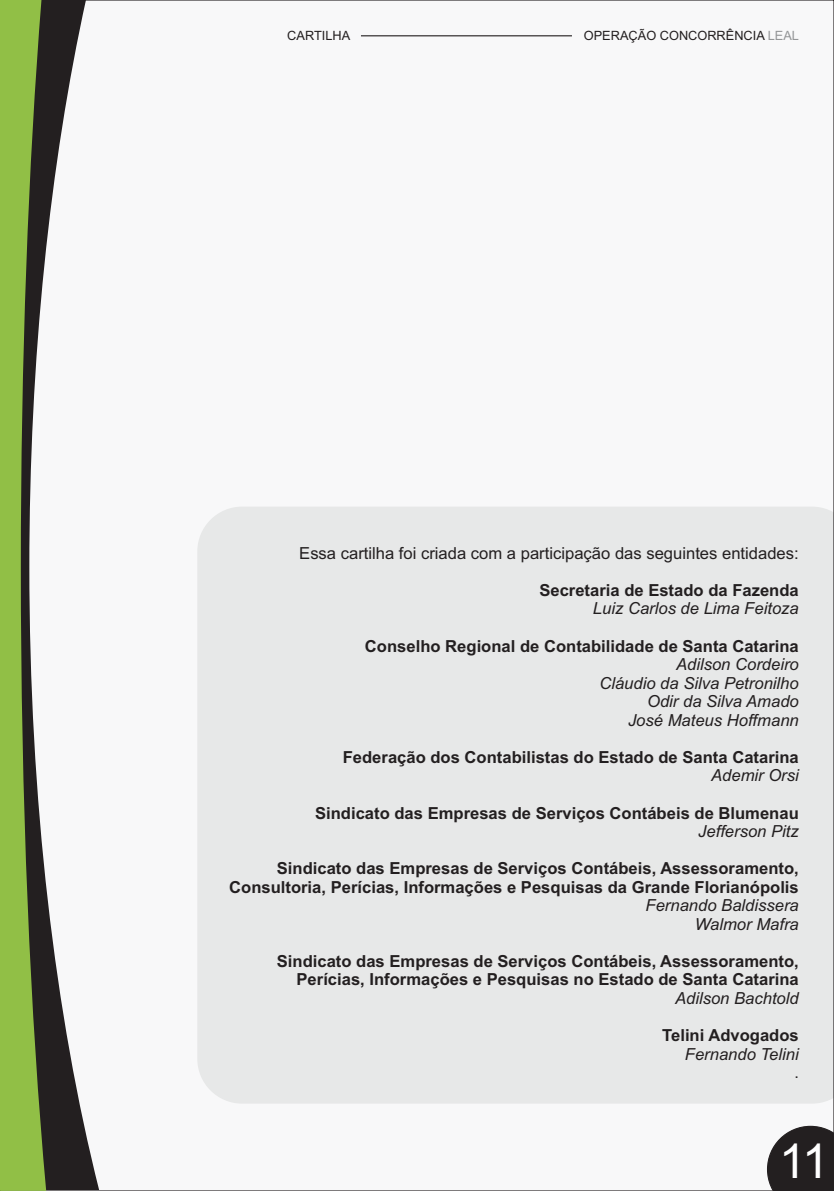
<style>
.page{position:relative;width:834px;height:1191px;background:#fff}
.page>*{position:absolute;margin:0;border:0;box-sizing:border-box;transform-origin:0 0}
.t1{font:48px "Arial";color:#fff}
.t2{font:700 16.6px/18.6px "Arial";color:#231f20;text-align:right}
.t3{font:italic 16.6px/18.6px "Arial";color:#231f20;text-align:right}
.t4{font:16.6px "Arial";color:#231f20}
.t5{font:16px "Arial";color:#231f20}
.t6{font:12.8px "Arial";color:#231f20}
.s1{color:#949698}
</style>
<div class="page">
<div style="left:0;top:0;width:833px;height:1191px;background:#f8f8f9"></div>
<svg style="left:767px;top:1125px;width:64px;height:64px;background:#3e3a3b"></svg>
<div style="left:197px;top:507px;width:634px;height:596px;background:#e7e8e8"></div>
<hr style="left:361px;top:35px;width:211px;height:1px;background:#231f20">
<svg style="left:46px;top:0;width:53px;height:1190px"></svg>
<svg style="left:0;top:0;width:46px;height:1190px;background:#819d53"></svg>
<p class="t6" style="left:287px;top:31px;width:64px">CARTILHA</p>
<p class="t6" style="left:583px;top:31px;width:217px">OPERAÇÃO CONCORRÊNCIA <span class="s1">LEAL</span></p>
<p class="t4" style="left:299px;top:546px;width:501px">Essa cartilha foi criada com a participação das seguintes entidades:</p>
<p class="t2" style="left:539px;top:582px;width:261px">Secretaria de Estado da Fazenda</p>
<p class="t3" style="left:592px;top:601px;width:207px">Luiz Carlos de Lima Feitoza</p>
<p class="t2" style="left:365px;top:638px;width:435px">Conselho Regional de Contabilidade de Santa Catarina</p>
<p class="t3" style="left:599px;top:656px;width:201px">Adilson Cordeiro<br>Cláudio da Silva Petronilho<br>Odir da Silva Amado<br>José Mateus Hoffmann</p>
<p class="t2" style="left:343px;top:749px;width:457px">Federação dos Contabilistas do Estado de Santa Catarina</p>
<p class="t3" style="left:711px;top:767px;width:89px">Ademir Orsi</p>
<p class="t2" style="left:315px;top:805px;width:485px">Sindicato das Empresas de Serviços Contábeis de Blumenau</p>
<p class="t3" style="left:698px;top:823px;width:102px">Jefferson Pitz</p>
<p class="t2" style="left:229px;top:860px;width:571px">Sindicato das Empresas de Serviços Contábeis, Assessoramento,<br>Consultoria, Perícias, Informações e Pesquisas da Grande Florianópolis</p>
<p class="t3" style="left:694px;top:916px;width:105px">Walmor Mafra</p>
<p class="t3" style="left:645px;top:897px;width:155px">Fernando Baldissera</p>
<p class="t2" style="left:277px;top:953px;width:523px">Sindicato das Empresas de Serviços Contábeis, Assessoramento,<br>Perícias, Informações e Pesquisas no Estado de Santa Catarina</p>
<p class="t3" style="left:675px;top:990px;width:125px">Adilson Bachtold</p>
<p class="t2" style="left:662px;top:1027px;width:138px">Telini Advogados</p>
<p class="t3" style="left:684px;top:1046px;width:115px">Fernando Telini</p>
<p class="t5" style="left:794px;top:1066px;width:6px">.</p>
<h1 class="t1" style="left:779px;top:1142px;width:51px">11</h1>
</div>
